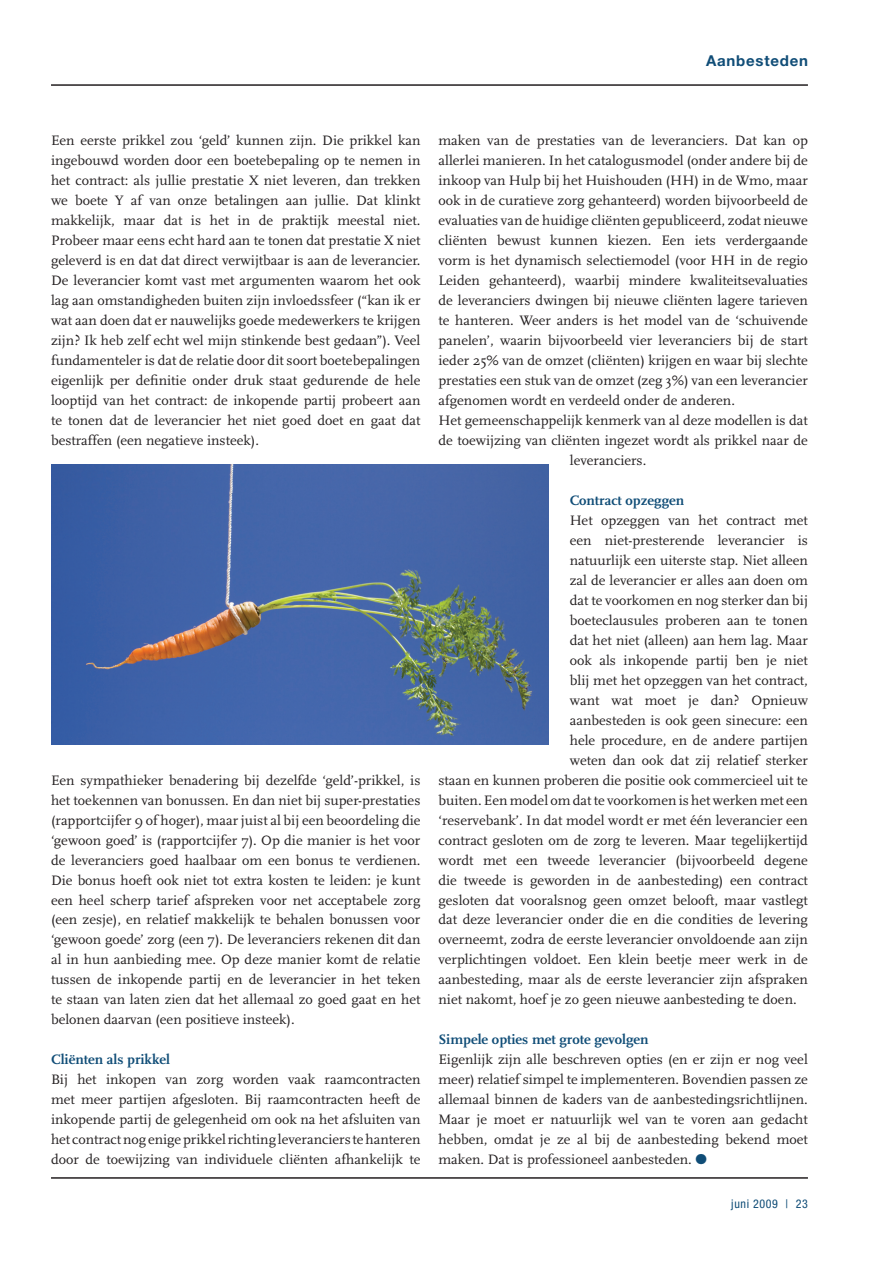
<style>
.page{position:relative;width:893px;height:1263px;background:#fff}
.page>*{position:absolute;margin:0;border:0;box-sizing:border-box;transform-origin:0 0}
.t1{font:700 15px "Helvetica Neue LT Std";letter-spacing:.05em;color:#104d77}
.Platte_tekst{font:14.25px/20px "Scala";color:#231f20;text-align:justify}
.Tussenkoppen_blauw{font:700 14.25px "Scala";color:#104d77}
.t2{font:condensed 12px "Helvetica Neue LT Std";letter-spacing:.05em;color:#104d77}
.s1{color:#104d77}
</style>
<div class="page">
<hr style="left:51px;top:84px;width:757px;height:2px;background:#231f20">
<hr style="left:51px;top:1177px;width:757px;height:2px;background:#231f20">
<img style="left:51px;top:465px;width:498px;height:279px">
<p class="t1" style="left:706px;top:51px;width:103px">Aanbesteden</p>
<p class="Platte_tekst" style="left:51px;top:131px;width:371px">Een eerste prikkel zou ‘geld’ kunnen zijn. Die prikkel kan ingebouwd worden door een boetebepaling op te nemen in het contract: als jullie prestatie X niet leveren, dan trekken we boete Y af van onze betalingen aan jullie. Dat klinkt makkelijk, maar dat is het in de praktijk meestal niet.<br>Probeer maar eens echt hard aan te tonen dat prestatie X niet geleverd is en dat dat direct verwijtbaar is aan de leverancier.<br>De leverancier komt vast met argumenten waarom het ook lag aan omstandigheden buiten zijn invloedssfeer (“kan ik er wat aan doen dat er nauwelijks goede medewerkers te krijgen zijn? Ik heb zelf echt wel mijn stinkende best gedaan”). Veel fundamenteler is dat de relatie door dit soort boetebepalingen eigenlijk per definitie onder druk staat gedurende de hele looptijd van het contract: de inkopende partij probeert aan te tonen dat de leverancier het niet goed doet en gaat dat bestraffen (een negatieve insteek).</p>
<p class="Platte_tekst" style="left:51px;top:770px;width:371px">Een sympathieker benadering bij dezelfde ‘geld’-prikkel, is het toekennen van bonussen. En dan niet bij super-prestaties (rapportcijfer 9 of hoger), maar juist al bij een beoordeling die ‘gewoon goed’ is (rapportcijfer 7). Op die manier is het voor de leveranciers goed haalbaar om een bonus te verdienen.<br>Die bonus hoeft ook niet tot extra kosten te leiden: je kunt een heel scherp tarief afspreken voor net acceptabele zorg (een zesje), en relatief makkelijk te behalen bonussen voor ‘gewoon goede’ zorg (een 7). De leveranciers rekenen dit dan al in hun aanbieding mee. Op deze manier komt de relatie tussen de inkopende partij en de leverancier in het teken te staan van laten zien dat het allemaal zo goed gaat en het belonen daarvan (een positieve insteek).</p>
<p class="Tussenkoppen_blauw" style="left:51px;top:1052px;width:120px">Cliënten als prikkel</p>
<p class="Platte_tekst" style="left:51px;top:1070px;width:371px">Bij het inkopen van zorg worden vaak raamcontracten met meer partijen afgesloten. Bij raamcontracten heeft de inkopende partij de gelegenheid om ook na het afsluiten van het contract nog enige prikkel richting leveranciers te hanteren door de toewijzing van individuele cliënten afhankelijk te</p>
<p class="Platte_tekst" style="left:438px;top:131px;width:371px">maken van de prestaties van de leveranciers. Dat kan op allerlei manieren. In het catalogusmodel (onder andere bij de inkoop van Hulp bij het Huishouden (HH) in de Wmo, maar ook in de curatieve zorg gehanteerd) worden bijvoorbeeld de evaluaties van de huidige cliënten gepubliceerd, zodat nieuwe cliënten bewust kunnen kiezen. Een iets verdergaande vorm is het dynamisch selectiemodel (voor HH in de regio Leiden gehanteerd), waarbij mindere kwaliteitsevaluaties de leveranciers dwingen bij nieuwe cliënten lagere tarieven te hanteren. Weer anders is het model van de ‘schuivende panelen’, waarin bijvoorbeeld vier leveranciers bij de start ieder 25% van de omzet (cliënten) krijgen en waar bij slechte prestaties een stuk van de omzet (zeg 3%) van een leverancier afgenomen wordt en verdeeld onder de anderen.</p>
<p class="Platte_tekst" style="left:438px;top:410px;width:371px">Het gemeenschappelijk kenmerk van al deze modellen is dat</p>
<p class="Platte_tekst" style="left:438px;top:430px;width:371px">de toewijzing van cliënten ingezet wordt als prikkel naar de</p>
<p class="Platte_tekst" style="left:570px;top:450px;width:78px">leveranciers.</p>
<p class="Tussenkoppen_blauw" style="left:570px;top:492px;width:116px">Contract opzeggen</p>
<p class="Platte_tekst" style="left:570px;top:510px;width:240px">Het opzeggen van het contract met</p>
<p class="Platte_tekst" style="left:570px;top:530px;width:240px">een niet-presterende leverancier is</p>
<p class="Platte_tekst" style="left:570px;top:550px;width:240px">natuurlijk een uiterste stap. Niet alleen</p>
<p class="Platte_tekst" style="left:570px;top:570px;width:240px">zal de leverancier er alles aan doen om</p>
<p class="Platte_tekst" style="left:570px;top:590px;width:240px">dat te voorkomen en nog sterker dan bij</p>
<p class="Platte_tekst" style="left:570px;top:610px;width:240px">boeteclausules proberen aan te tonen</p>
<p class="Platte_tekst" style="left:570px;top:630px;width:240px">dat het niet (alleen) aan hem lag. Maar</p>
<p class="Platte_tekst" style="left:570px;top:650px;width:240px">ook als inkopende partij ben je niet</p>
<p class="Platte_tekst" style="left:570px;top:670px;width:240px">blij met het opzeggen van het contract,</p>
<p class="Platte_tekst" style="left:570px;top:690px;width:240px">want wat moet je dan? Opnieuw</p>
<p class="Platte_tekst" style="left:570px;top:710px;width:240px">aanbesteden is ook geen sinecure: een</p>
<p class="Platte_tekst" style="left:570px;top:730px;width:240px">hele procedure, en de andere partijen</p>
<p class="Platte_tekst" style="left:570px;top:750px;width:240px">weten dan ook dat zij relatief sterker</p>
<p class="Platte_tekst" style="left:438px;top:770px;width:371px">staan en kunnen proberen die positie ook commercieel uit te</p>
<p class="Platte_tekst" style="left:438px;top:790px;width:371px">buiten. Een model om dat te voorkomen is het werken met een</p>
<p class="Platte_tekst" style="left:438px;top:810px;width:371px">‘reservebank’. In dat model wordt er met één leverancier een</p>
<p class="Platte_tekst" style="left:438px;top:830px;width:371px">contract gesloten om de zorg te leveren. Maar tegelijkertijd</p>
<p class="Platte_tekst" style="left:438px;top:850px;width:371px">wordt met een tweede leverancier (bijvoorbeeld degene</p>
<p class="Platte_tekst" style="left:438px;top:870px;width:371px">die tweede is geworden in de aanbesteding) een contract</p>
<p class="Platte_tekst" style="left:438px;top:890px;width:371px">gesloten dat vooralsnog geen omzet belooft, maar vastlegt</p>
<p class="Platte_tekst" style="left:438px;top:910px;width:371px">dat deze leverancier onder die en die condities de levering</p>
<p class="Platte_tekst" style="left:438px;top:930px;width:371px">overneemt, zodra de eerste leverancier onvoldoende aan zijn</p>
<p class="Platte_tekst" style="left:438px;top:950px;width:371px">verplichtingen voldoet. Een klein beetje meer werk in de</p>
<p class="Platte_tekst" style="left:438px;top:970px;width:371px">aanbesteding, maar als de eerste leverancier zijn afspraken</p>
<p class="Platte_tekst" style="left:438px;top:990px;width:360px">niet nakomt, hoef je zo geen nieuwe aanbesteding te doen.</p>
<p class="Tussenkoppen_blauw" style="left:438px;top:1032px;width:212px">Simpele opties met grote gevolgen</p>
<p class="Platte_tekst" style="left:438px;top:1050px;width:371px">Eigenlijk zijn alle beschreven opties (en er zijn er nog veel meer) relatief simpel te implementeren. Bovendien passen ze allemaal binnen de kaders van de aanbestedingsrichtlijnen.<br>Maar je moet er natuurlijk wel van te voren aan gedacht hebben, omdat je ze al bij de aanbesteding bekend moet maken. Dat is professioneel aanbesteden. <span class="s1">●</span></p>
<p class="t2" style="left:731px;top:1196px;width:78px">juni 2009 | 23</p>
</div>
